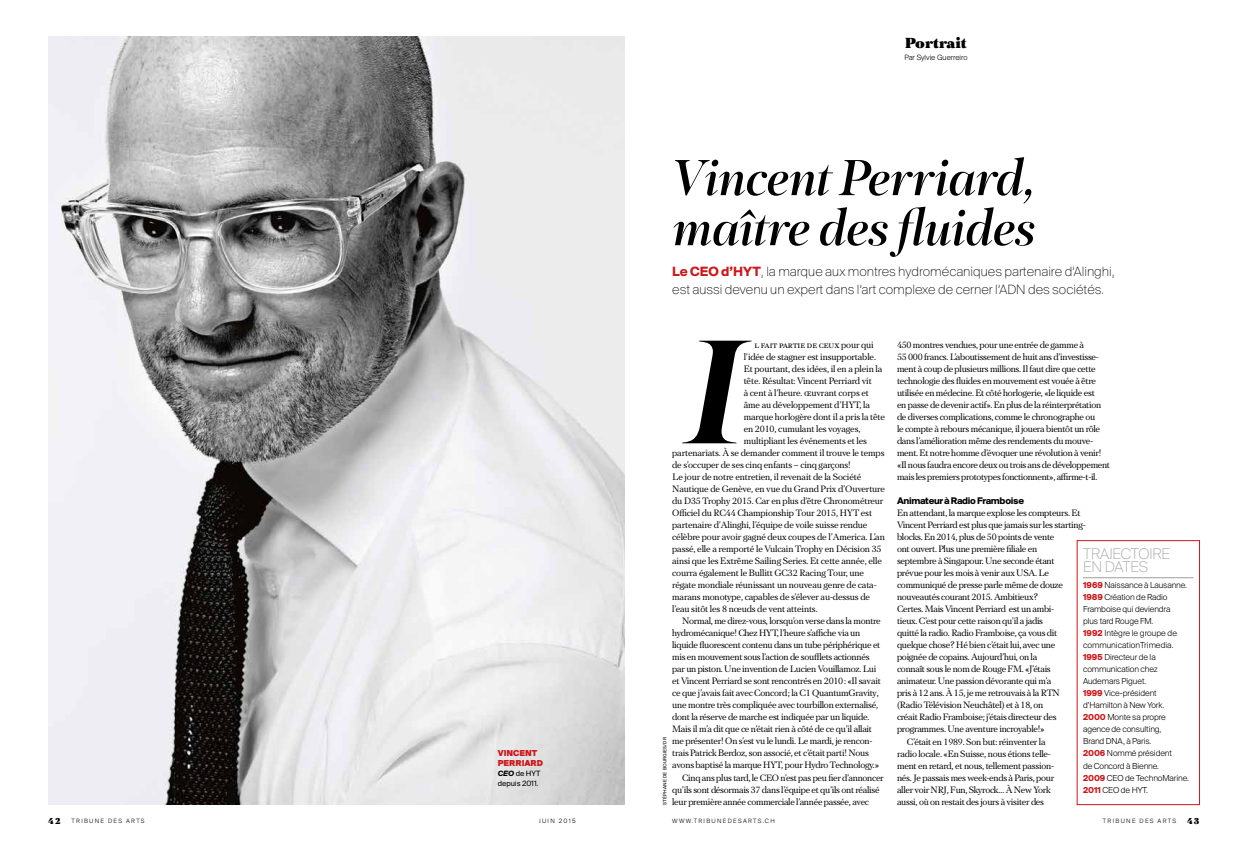
<style>
.page{position:relative;width:1248px;height:851px;background:#fff}
.page>*{position:absolute;margin:0;border:0;box-sizing:border-box;transform-origin:0 0}
.t1{font:italic 700 152.1px "PF Regal Finesse Pro";color:#000}
.t2{font:italic 500 52px/50px "PF Regal Display Pro";letter-spacing:-.02em;color:#000}
.t3{font:100 16px/13.2px "Suisse BP Intl";letter-spacing:-.01em;color:#9d9d9c}
.t4{font:15px "PF Regal Text Pro U Black";color:#000}
.t5{font:100 14px/18px "Suisse BP Intl";color:#000}
.t6{font:700 10px "Suisse BP Intl";letter-spacing:-.03em;color:#000}
.t7{font:9.5px/12px "PF Regal Text Pro Regular B";letter-spacing:-.025em;color:#000}
.t8{font:300 9px/12px "Suisse BP Intl";letter-spacing:-.01em;color:#000}
.t9{font:900 9px/10px "Suisse BP Intl";letter-spacing:-.005em;color:#cd171a}
.t10{font:8px/10px "Suisse BP Intl";letter-spacing:-.005em;color:#000}
.t11{font:300 8px "Suisse BP Intl";color:#000}
.t12{font:300 6.5px "Suisse BP Intl";letter-spacing:.2em;color:#000}
.t13{font:5px "Suisse BP Intl";letter-spacing:.025em;color:#000}
.s1{font-weight:700;font-style:italic}
.s2{font-family:"PF Regal Text Pro U Black";font-weight:400;font-size:9px}
.s3{font-weight:700;color:#cd171a}
</style>
<div class="page">
<img style="left:48px;top:36px;width:576px;height:768px">
<hr style="left:1082px;top:577px;width:111px;height:1px;background:#9d9d9c">
<p class="t9" style="left:498px;top:747px;width:47px">VINCENT<br>PERRIARD</p>
<p class="t10" style="left:498px;top:768px;width:44px"><span class="s1">CEO</span> de HYT depuis 2011.</p>
<p class="t12" style="left:48px;top:817px;width:98px"><span class="s2">42</span> TRIBUNE DES ARTS</p>
<p class="t12" style="left:539px;top:817px;width:38px">JUIN 2015</p>
<h3 class="t4" style="left:904px;top:33px;width:63px">Portrait</h3>
<p class="t11" style="left:904px;top:53px;width:64px">Par Sylvie Guerreiro</p>
<h2 class="t2" style="left:672px;top:153px;width:365px">Vincent Perriard, maître des fluides</h2>
<h3 class="t5" style="left:672px;top:262px;width:444px"><span class="s3">Le CEO d’HYT</span>, la marque aux montres hydromécaniques partenaire d’Alinghi, est aussi devenu un expert dans l’art complexe de cerner l’ADN des sociétés.</h3>
<h1 class="t1" style="left:683px;top:302px;width:64px">I</h1>
<p class="t7" style="left:754px;top:339px;width:121px">l fait partie de ceux pour qui</p>
<p class="t7" style="left:743px;top:351px;width:134px">l’idée de stagner est insupportable.</p>
<p class="t7" style="left:743px;top:363px;width:140px">Et pourtant, des idées, il en a plein la</p>
<p class="t7" style="left:743px;top:375px;width:129px">tête. Résultat: Vincent Perriard vit</p>
<p class="t7" style="left:743px;top:387px;width:127px">à cent à l’heure. Œuvrant corps et</p>
<p class="t7" style="left:743px;top:399px;width:128px">âme au développement d’HYT, la</p>
<p class="t7" style="left:743px;top:411px;width:143px">marque horlogère dont il a pris la tête</p>
<p class="t7" style="left:743px;top:423px;width:118px">en 2010, cumulant les voyages,</p>
<p class="t7" style="left:743px;top:435px;width:125px">multipliant les événements et les</p>
<p class="t7" style="left:672px;top:447px;width:214px">partenariats. À se demander comment il trouve le temps</p>
<p class="t7" style="left:672px;top:459px;width:180px">de s’occuper de ses cinq enfants – cinq garçons!</p>
<p class="t7" style="left:672px;top:471px;width:190px">Le jour de notre entretien, il revenait de la Société</p>
<p class="t7" style="left:672px;top:483px;width:214px">Nautique de Genève, en vue du Grand Prix d’Ouverture</p>
<p class="t7" style="left:672px;top:495px;width:213px">du D35 Trophy 2015. Car en plus d’être Chronométreur</p>
<p class="t7" style="left:672px;top:507px;width:201px">Officiel du RC44 Championship Tour 2015, HYT est</p>
<p class="t7" style="left:672px;top:519px;width:197px">partenaire d’Alinghi, l’équipe de voile suisse rendue</p>
<p class="t7" style="left:672px;top:531px;width:214px">célèbre pour avoir gagné deux coupes de l’America. L’an</p>
<p class="t7" style="left:672px;top:543px;width:211px">passé, elle a remporté le Vulcain Trophy en Décision 35</p>
<p class="t7" style="left:672px;top:555px;width:211px">ainsi que les Extrême Sailing Series. Et cette année, elle</p>
<p class="t7" style="left:672px;top:567px;width:193px">courra également le Bullitt GC32 Racing Tour, une</p>
<p class="t7" style="left:672px;top:579px;width:206px">régate mondiale réunissant un nouveau genre de cata-</p>
<p class="t7" style="left:672px;top:591px;width:199px">marans monotype, capables de s’élever au-dessus de</p>
<p class="t7" style="left:672px;top:603px;width:147px">l’eau sitôt les 8 nœuds de vent atteints.</p>
<p class="t7" style="left:682px;top:615px;width:200px">Normal, me direz-vous, lorsqu’on verse dans la montre</p>
<p class="t7" style="left:672px;top:627px;width:189px">hydromécanique! Chez HYT, l’heure s’affiche via un</p>
<p class="t7" style="left:672px;top:639px;width:210px">liquide fluorescent contenu dans un tube périphérique et</p>
<p class="t7" style="left:672px;top:651px;width:199px">mis en mouvement sous l’action de soufflets actionnés</p>
<p class="t7" style="left:672px;top:663px;width:205px">par un piston. Une invention de Lucien Vouillamoz. Lui</p>
<p class="t7" style="left:672px;top:675px;width:210px">et Vincent Perriard se sont rencontrés en 2010: «Il savait</p>
<p class="t7" style="left:672px;top:687px;width:208px">ce que j’avais fait avec Concord; la C1 QuantumGravity,</p>
<p class="t7" style="left:672px;top:699px;width:207px">une montre très compliquée avec tourbillon externalisé,</p>
<p class="t7" style="left:672px;top:711px;width:199px">dont la réserve de marche est indiquée par un liquide.</p>
<p class="t7" style="left:672px;top:723px;width:201px">Mais il m’a dit que ce n’était rien à côté de ce qu’il allait</p>
<p class="t7" style="left:672px;top:735px;width:202px">me présenter! On s’est vu le lundi. Le mardi, je rencon-</p>
<p class="t7" style="left:672px;top:747px;width:198px">trais Patrick Berdoz, son associé, et c’était parti! Nous</p>
<p class="t7" style="left:672px;top:759px;width:208px">avons baptisé la marque HYT, pour Hydro Technology.»</p>
<p class="t7" style="left:682px;top:771px;width:203px">Cinq ans plus tard, le CEO n’est pas peu fier d’annoncer</p>
<p class="t7" style="left:672px;top:783px;width:209px">qu’ils sont désormais 37 dans l’équipe et qu’ils ont réalisé</p>
<p class="t7" style="left:672px;top:795px;width:198px">leur première année commerciale l’année passée, avec</p>
<p class="t13" style="left:662px;top:804px;width:69px;rotate:-90deg">STÉPHANE DE BOURGIES/DR</p>
<p class="t7" style="left:896px;top:339px;width:214px">450 montres vendues, pour une entrée de gamme à<br>55 000 francs. L’aboutissement de huit ans d’investisse&shy;ment à coup de plusieurs millions. Il faut dire que cette technologie des fluides en mouvement est vouée à être utilisée en médecine. Et côté horlogerie, «le liquide est<br>en passe de devenir actif». En plus de la réinterprétation de diverses complications, comme le chronographe ou<br>le compte à rebours mécanique, il jouera bientôt un rôle dans l’amélioration même des rendements du mouve&shy;ment. Et notre homme d’évoquer une révolution à venir! «Il nous faudra encore deux ou trois ans de développement mais les premiers prototypes fonctionnent», affirme-t-il.</p>
<p class="t6" style="left:896px;top:495px;width:128px">Animateur à Radio Framboise</p>
<p class="t7" style="left:896px;top:507px;width:185px">En attendant, la marque explose les compteurs. Et</p>
<p class="t7" style="left:896px;top:519px;width:190px">Vincent Perriard est plus que jamais sur les starting-</p>
<p class="t7" style="left:896px;top:531px;width:159px">blocks. En 2014, plus de 50 points de vente</p>
<p class="t7" style="left:896px;top:543px;width:142px">ont ouvert. Plus une première filiale en</p>
<p class="t7" style="left:896px;top:555px;width:159px">septembre à Singapour. Une seconde étant</p>
<p class="t7" style="left:896px;top:567px;width:153px">prévue pour les mois à venir aux USA. Le</p>
<p class="t7" style="left:896px;top:579px;width:167px">communiqué de presse parle même de douze</p>
<p class="t7" style="left:896px;top:591px;width:143px">nouveautés courant 2015. Ambitieux?</p>
<p class="t7" style="left:896px;top:603px;width:159px">Certes. Mais Vincent Perriard est un ambi-</p>
<p class="t7" style="left:896px;top:615px;width:148px">tieux. C’est pour cette raison qu’il a jadis</p>
<p class="t7" style="left:896px;top:627px;width:162px">quitté la radio. Radio Framboise, ça vous dit</p>
<p class="t7" style="left:896px;top:639px;width:160px">quelque chose? Hé bien c’était lui, avec une</p>
<p class="t7" style="left:896px;top:651px;width:142px">poignée de copains. Aujourd’hui, on la</p>
<p class="t7" style="left:896px;top:663px;width:155px">connaît sous le nom de Rouge FM. «J’étais</p>
<p class="t7" style="left:896px;top:675px;width:156px">animateur. Une passion dévorante qui m’a</p>
<p class="t7" style="left:896px;top:687px;width:164px">pris à 12 ans. À 15, je me retrouvais à la RTN</p>
<p class="t7" style="left:896px;top:699px;width:148px">(Radio Télévision Neuchâtel) et à 18, on</p>
<p class="t7" style="left:896px;top:711px;width:161px">créait Radio Framboise; j’étais directeur des</p>
<p class="t7" style="left:896px;top:723px;width:149px">programmes. Une aventure incroyable!»</p>
<p class="t7" style="left:906px;top:735px;width:140px">C’était en 1989. Son but: réinventer la</p>
<p class="t7" style="left:896px;top:747px;width:155px">radio locale. «En Suisse, nous étions telle-</p>
<p class="t7" style="left:896px;top:759px;width:159px">ment en retard, et nous, tellement passion-</p>
<p class="t7" style="left:896px;top:771px;width:159px">nés. Je passais mes week-ends à Paris, pour</p>
<p class="t7" style="left:896px;top:783px;width:155px">aller voir NRJ, Fun, Skyrock… À New York</p>
<p class="t7" style="left:896px;top:795px;width:148px">aussi, où on restait des jours à visiter des</p>
<h3 class="t3" style="left:1082px;top:546px;width:88px">TRAJECTOIRE<br>EN DATES</h3>
<p class="t8" style="left:1082px;top:579px;width:107px"><span class="s3">1969</span> Naissance à Lausanne.<br><span class="s3">1989</span> Création de Radio<br>Framboise qui deviendra<br>plus tard Rouge FM.<br><span class="s3">1992</span> Intègre le groupe de communicationTrimedia.<br><span class="s3">1995</span> Directeur de la communication chez<br>Audemars Piguet.<br><span class="s3">1999</span> Vice-président d’Hamilton à New York.<br><span class="s3">2000</span> Monte sa propre agence de consulting,<br>Brand DNA, à Paris.<br><span class="s3">2006</span> Nommé président<br>de Concord à Bienne.<br><span class="s3">2009</span> CEO de TechnoMarine.<br><span class="s3">2011</span> CEO de HYT.</p>
<p class="t12" style="left:672px;top:817px;width:104px">WWW.TRIBUNEDESARTS.CH</p>
<p class="t12" style="left:1102px;top:817px;width:98px">TRIBUNE DES ARTS <span class="s2">43</span></p>
</div>
